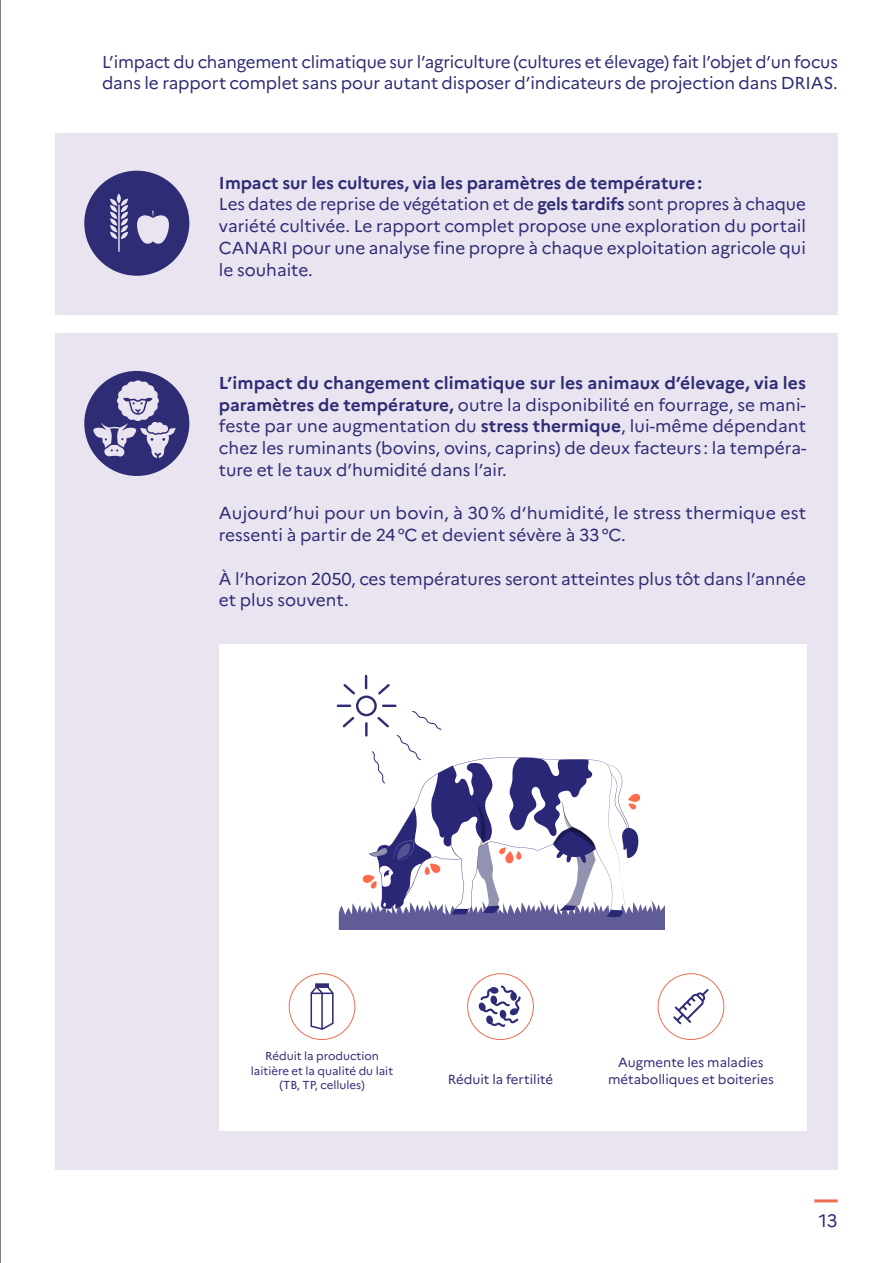
<style>
.page{position:relative;width:893px;height:1263px;background:#fff}
.page>*{position:absolute;margin:0;border:0;box-sizing:border-box;transform-origin:0 0}
.t1{font:18px "Marianne";color:#2e2c74}
.justif{font:17.25px/21.8px "Marianne";letter-spacing:-.005em;color:#2e2c74}
.justif-2{font:700 17.25px "Marianne";color:#2e2c74}
.justif-3{font:13.2px "Marianne";color:#2e2c74}
.justif-4{font:11.55px "Marianne";color:#2e2c74}
.s1{font-weight:700}
</style>
<div class="page">
<hr style="left:814px;top:1199px;width:24px;height:3px;background:#ed6d51">
<div style="left:55px;top:333px;width:783px;height:836px;background:#e9e4f0"></div>
<div style="left:219px;top:644px;width:587px;height:487px;background:#fff"></div>
<svg style="left:336px;top:674px;width:328px;height:255px"></svg>
<div style="left:55px;top:133px;width:783px;height:181px;background:#e9e4f0"></div>
<svg style="left:84px;top:171px;width:105px;height:105px"></svg>
<svg style="left:84px;top:371px;width:105px;height:105px"></svg>
<div style="left:289px;top:973px;width:66px;height:67px;border:1px solid #ed6d51;border-radius:50%"></div>
<svg style="left:310px;top:983px;width:24px;height:47px"></svg>
<div style="left:467px;top:973px;width:67px;height:67px;border:1px solid #ed6d51;border-radius:50%"></div>
<svg style="left:478px;top:985px;width:43px;height:42px"></svg>
<div style="left:658px;top:973px;width:66px;height:67px;border:1px solid #ed6d51;border-radius:50%"></div>
<svg style="left:673px;top:989px;width:36px;height:35px"></svg>
<hr style="left:0;top:0;width:1px;height:1263px;background:#1d1d1b">
<p class="justif" style="left:102px;top:52px;width:737px;line-height:21px">L’impact du changement climatique sur l’agriculture (cultures et élevage) fait l’objet d’un focus dans le rapport complet sans pour autant disposer d’indicateurs de projection dans DRIAS.</p>
<p class="justif-2" style="left:219px;top:172px;width:485px">Impact sur les cultures, via les paramètres de température:</p>
<p class="justif" style="left:219px;top:193px;width:588px;text-align:justify">Les dates de reprise de végétation et de <span class="s1">gels tardifs</span> sont propres à chaque variété cultivée. Le rapport complet propose une exploration du portail CANARI pour une analyse fine propre à chaque exploitation agricole qui le souhaite.</p>
<p class="justif" style="left:219px;top:372px;width:589px;text-align:justify"><span class="s1">L’impact du changement climatique sur les animaux d’élevage, via les paramètres de température,</span> outre la disponibilité en fourrage, se mani&shy;feste par une augmentation du <span class="s1">stress thermique</span>, lui-même dépendant chez les ruminants (bovins, ovins, caprins) de deux facteurs : la tempéra&shy;ture et le taux d’humidité dans l’air.</p>
<p class="justif" style="left:219px;top:502px;width:589px">Aujourd’hui pour un bovin, à 30% d‘humidité, le stress thermique est ressenti à partir de 24°C et devient sévère à 33°C.</p>
<p class="justif" style="left:219px;top:568px;width:588px">À l’horizon 2050, ces températures seront atteintes plus tôt dans l’année et plus souvent.</p>
<p class="justif-4" style="left:265px;top:1048px;width:115px">Réduit la production</p>
<p class="justif-4" style="left:251px;top:1063px;width:144px">laitière et la qualité du lait</p>
<p class="justif-4" style="left:279px;top:1078px;width:87px">(TB, TP, cellules)</p>
<p class="justif-3" style="left:448px;top:1071px;width:107px">Réduit la fertilité</p>
<p class="justif-3" style="left:618px;top:1054px;width:147px">Augmente les maladies</p>
<p class="justif-3" style="left:608px;top:1071px;width:167px">métabolliques et boiteries</p>
<p class="t1" style="left:819px;top:1209px;width:20px">13</p>
</div>
